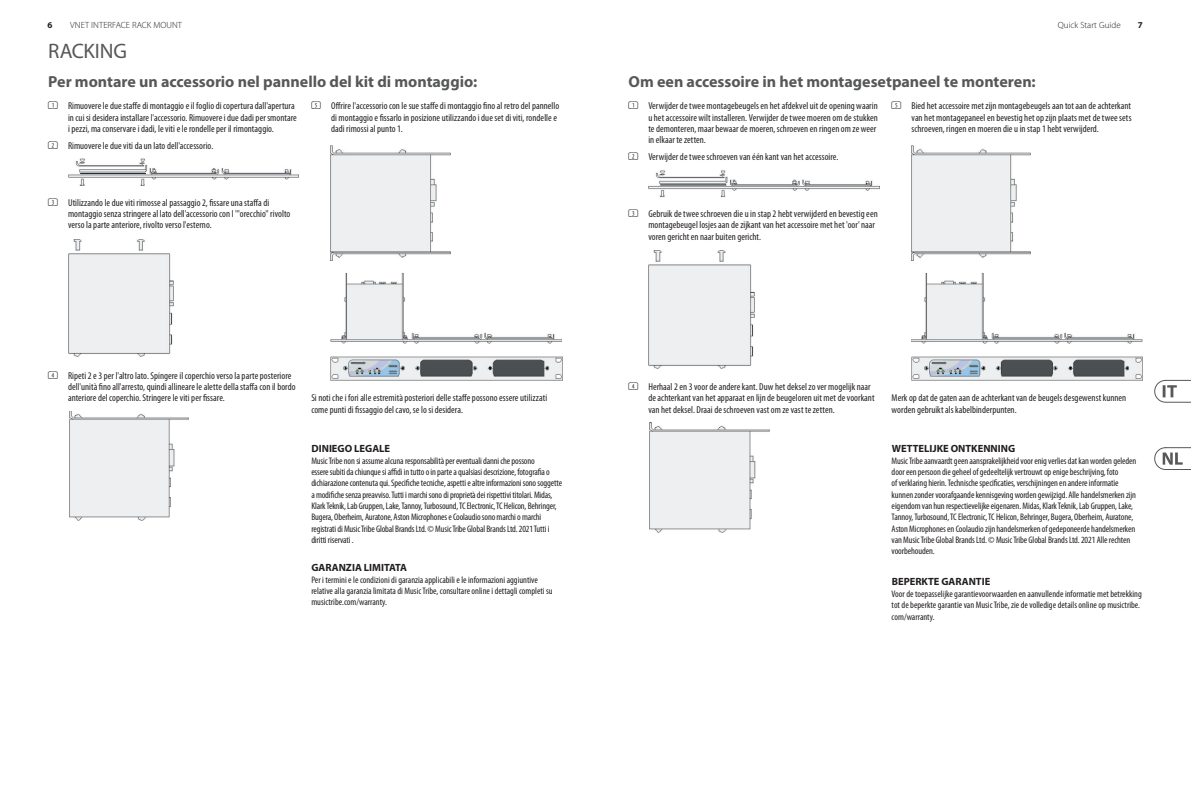
<style>
.page{position:relative;width:1191px;height:808px;background:#fff}
.page>*{position:absolute;margin:0;border:0;box-sizing:border-box;transform-origin:0 0}
.t1{font:21px "Myriad Pro";letter-spacing:-.01em;color:#57585a}
.t2{font:700 16px "Myriad Pro";letter-spacing:-.005em;color:#57585a}
.t3{font:700 10.5px "Myriad Pro";color:#231f20}
.t4{font:condensed 10px/11.3px "Myriad Pro";letter-spacing:.005em;color:#231f20}
.t5{font:condensed 9.5px/11.3px "Myriad Pro";letter-spacing:-.01em;color:#231f20}
.t6{font:300 9px "Myriad Pro";color:#231f20}
.t7{font:700 9px "Myriad Pro";color:#231f20}
.s1{font-family:"SQF Round Cond 1 D V1";font-stretch:normal}
</style>
<div class="page">
<svg style="left:1154px;top:380px;width:37px;height:23px"></svg>
<svg style="left:1154px;top:447px;width:37px;height:23px"></svg>
<img style="left:649px;top:170px;width:230px;height:27px">
<img style="left:649px;top:251px;width:105px;height:117px">
<img style="left:649px;top:422px;width:120px;height:110px">
<img style="left:911px;top:146px;width:119px;height:114px">
<img style="left:911px;top:273px;width:231px;height:71px">
<img style="left:911px;top:357px;width:231px;height:23px">
<img style="left:68px;top:158px;width:231px;height:28px">
<img style="left:68px;top:239px;width:106px;height:118px">
<img style="left:69px;top:411px;width:120px;height:110px">
<img style="left:331px;top:146px;width:119px;height:114px">
<img style="left:331px;top:273px;width:231px;height:71px">
<img style="left:331px;top:357px;width:231px;height:23px">
<p class="t7" style="left:48px;top:19px;width:6px">6</p>
<p class="t6" style="left:70px;top:20px;width:113px">VNET INTERFACE RACK MOUNT</p>
<p class="t6" style="left:1057px;top:20px;width:64px">Quick Start Guide</p>
<p class="t7" style="left:1137px;top:19px;width:6px">7</p>
<h1 class="t1" style="left:48px;top:38px;width:80px">RACKING</h1>
<h2 class="t2" style="left:48px;top:71px;width:430px">Per montare un accessorio nel pannello del kit di montaggio:</h2>
<p class="t4" style="left:68px;top:100px;width:230px;text-indent:-20px"><span class="s1">(1)</span> Rimuovere le due staffe di montaggio e il foglio di copertura dall'apertura in cui si desidera installare l'accessorio. Rimuovere i due dadi per smontare i pezzi, ma conservare i dadi, le viti e le rondelle per il rimontaggio.</p>
<p class="t4" style="left:48px;top:140px;width:167px"><span class="s1">(2)</span> Rimuovere le due viti da un lato dell'accessorio.</p>
<p class="t4" style="left:331px;top:100px;width:230px;text-indent:-20px"><span class="s1">(5)</span> Offrire l'accessorio con le sue staffe di montaggio fino al retro del pannello di montaggio e fissarlo in posizione utilizzando i due set di viti, rondelle e dadi rimossi al punto 1.</p>
<p class="t4" style="left:68px;top:197px;width:224px;text-indent:-20px"><span class="s1">(3)</span> Utilizzando le due viti rimosse al passaggio 2, fissare una staffa di montaggio senza stringere al lato dell'accessorio con l '"orecchio" rivolto verso la parte anteriore, rivolto verso l'esterno.</p>
<p class="t4" style="left:68px;top:369px;width:229px;text-indent:-20px"><span class="s1">(4)</span> Ripeti 2 e 3 per l'altro lato. Spingere il coperchio verso la parte posteriore dell'unità fino all'arresto, quindi allineare le alette della staffa con il bordo anteriore del coperchio. Stringere le viti per fissare.</p>
<p class="t4" style="left:311px;top:392px;width:237px">Si noti che i fori alle estremità posteriori delle staffe possono essere utilizzati come punti di fissaggio del cavo, se lo si desidera.</p>
<p class="t3" style="left:311px;top:441px;width:80px">DINIEGO LEGALE</p>
<p class="t5" style="left:311px;top:455px;width:252px">Music Tribe non si assume alcuna responsabilità per eventuali danni che possono<br>essere subiti da chiunque si affidi in tutto o in parte a qualsiasi descrizione, fotografia o dichiarazione contenuta qui. Specifiche tecniche, aspetti e altre informazioni sono soggette a modifiche senza preavviso. Tutti i marchi sono di proprietà dei rispettivi titolari. Midas, Klark Teknik, Lab Gruppen, Lake, Tannoy, Turbosound, TC Electronic, TC Helicon, Behringer, Bugera, Oberheim, Auratone, Aston Microphones e Coolaudio sono marchi o marchi registrati di Music Tribe Global Brands Ltd. © Music Tribe Global Brands Ltd. 2021 Tutti i diritti riservati .</p>
<p class="t3" style="left:311px;top:561px;width:97px">GARANZIA LIMITATA</p>
<p class="t5" style="left:311px;top:574px;width:243px">Per i termini e le condizioni di garanzia applicabili e le informazioni aggiuntive relative alla garanzia limitata di Music Tribe, consultare online i dettagli completi su musictribe.com/warranty.</p>
<h2 class="t2" style="left:628px;top:71px;width:409px">Om een accessoire in het montagesetpaneel te monteren:</h2>
<p class="t4" style="left:648px;top:100px;width:231px;text-indent:-20px"><span class="s1">(1)</span> Verwijder de twee montagebeugels en het afdekvel uit de opening waarin u het accessoire wilt installeren. Verwijder de twee moeren om de stukken te demonteren, maar bewaar de moeren, schroeven en ringen om ze weer in elkaar te zetten.</p>
<p class="t4" style="left:628px;top:151px;width:211px"><span class="s1">(2)</span> Verwijder de twee schroeven van één kant van het accessoire.</p>
<p class="t4" style="left:911px;top:100px;width:221px;text-align:justify;text-indent:-20px"><span class="s1">(5)</span> Bied het accessoire met zijn montagebeugels aan tot aan de achterkant van het montagepaneel en bevestig het op zijn plaats met de twee sets schroeven, ringen en moeren die u in stap 1 hebt verwijderd.</p>
<p class="t4" style="left:648px;top:208px;width:231px;text-indent:-20px"><span class="s1">(3)</span> Gebruik de twee schroeven die u in stap 2 hebt verwijderd en bevestig een montagebeugel losjes aan de zijkant van het accessoire met het 'oor' naar voren gericht en naar buiten gericht.</p>
<p class="t4" style="left:648px;top:381px;width:228px;text-indent:-20px"><span class="s1">(4)</span> Herhaal 2 en 3 voor de andere kant. Duw het deksel zo ver mogelijk naar de achterkant van het apparaat en lijn de beugeloren uit met de voorkant van het deksel. Draai de schroeven vast om ze vast te zetten.</p>
<p class="t4" style="left:891px;top:392px;width:236px">Merk op dat de gaten aan de achterkant van de beugels desgewenst kunnen worden gebruikt als kabelbinderpunten.</p>
<p class="t3" style="left:891px;top:441px;width:125px">WETTELIJKE ONTKENNING</p>
<p class="t5" style="left:891px;top:455px;width:246px">Music Tribe aanvaardt geen aansprakelijkheid voor enig verlies dat kan worden geleden door een persoon die geheel of gedeeltelijk vertrouwt op enige beschrijving, foto<br>of verklaring hierin. Technische specificaties, verschijningen en andere informatie kunnen zonder voorafgaande kennisgeving worden gewijzigd. Alle handelsmerken zijn eigendom van hun respectievelijke eigenaren. Midas, Klark Teknik, Lab Gruppen, Lake, Tannoy, Turbosound, TC Electronic, TC Helicon, Behringer, Bugera, Oberheim, Auratone, Aston Microphones en Coolaudio zijn handelsmerken of gedeponeerde handelsmerken van Music Tribe Global Brands Ltd. © Music Tribe Global Brands Ltd. 2021 Alle rechten voorbehouden.</p>
<p class="t3" style="left:891px;top:575px;width:100px">BEPERKTE GARANTIE</p>
<p class="t5" style="left:891px;top:588px;width:252px">Voor de toepasselijke garantievoorwaarden en aanvullende informatie met betrekking tot de beperkte garantie van Music Tribe, zie de volledige details online op musictribe. com/warranty.</p>
</div>
